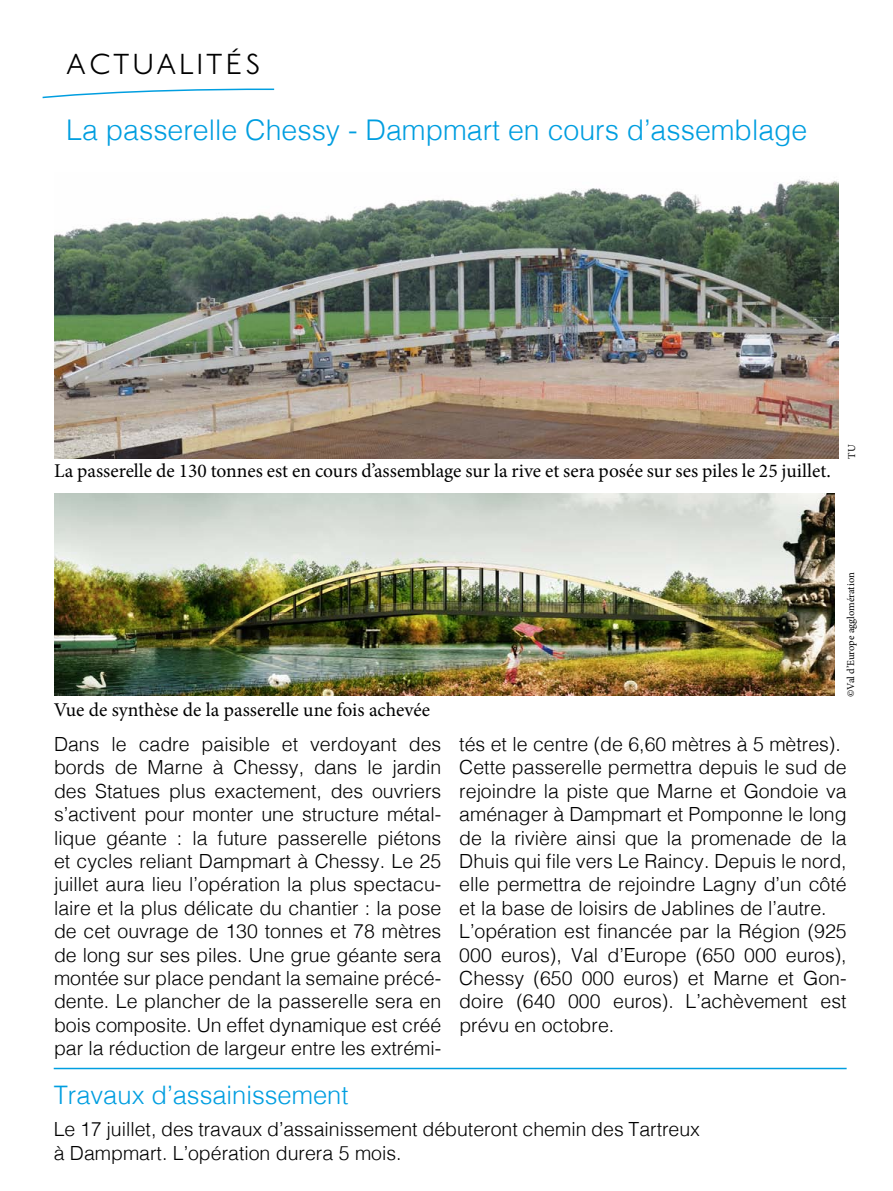
<style>
.page{position:relative;width:893px;height:1191px;background:#fff}
.page>*{position:absolute;margin:0;border:0;box-sizing:border-box;transform-origin:0 0}
.t1{font:300 30px "Johnston ITC Std";letter-spacing:.095em;color:#000}
.t2{font:300 28.5px "Helvetica";color:#009ee0}
.t3{font:300 25.5px "Helvetica";color:#009ee0}
.t4{font:300 19.5px/23.4px "Helvetica";color:#000}
.t5{font:19.5px "Minion Pro";color:#000}
.t6{font:10.5px "Minion Pro";color:#000}
</style>
<div class="page">
<svg style="left:42px;top:88px;width:233px;height:11px"></svg>
<img style="left:54px;top:179px;width:785px;height:280px">
<img style="left:54px;top:494px;width:780px;height:202px">
<hr style="left:54px;top:1067px;width:793px;height:2px;background:#009ee0">
<h1 class="t1" style="left:66px;top:46px;width:196px">ACTUALITÉS</h1>
<h2 class="t2" style="left:66px;top:105px;width:743px">La passerelle Chessy - Dampmart en cours d’assemblage</h2>
<p class="t5" style="left:54px;top:458px;width:778px">La passerelle de 130 tonnes est en cours d’assemblage sur la rive et sera posée sur ses piles le 25 juillet.</p>
<p class="t6" style="left:845px;top:459px;width:16px;rotate:-90deg">TU</p>
<p class="t5" style="left:54px;top:697px;width:378px">Vue de synthèse de la passerelle une fois achevée</p>
<p class="t6" style="left:844px;top:697px;width:126px;rotate:-90deg">©Val d’Europe agglomération</p>
<p class="t4" style="left:54px;top:731px;width:389px;text-align:justify">Dans le cadre paisible et verdoyant des bords de Marne à Chessy, dans le jardin des Statues plus exactement, des ouvriers s’activent pour monter une structure métal&shy;lique géante : la future passerelle piétons et cycles reliant Dampmart à Chessy. Le 25 juillet aura lieu l’opération la plus spectacu&shy;laire et la plus délicate du chantier : la pose de cet ouvrage de 130 tonnes et 78 mètres de long sur ses piles. Une grue géante sera montée sur place pendant la semaine précé&shy;dente. Le plancher de la passerelle sera en bois composite. Un effet dynamique est créé par la réduction de largeur entre les extrémi-</p>
<p class="t4" style="left:459px;top:731px;width:389px">tés et le centre (de 6,60 mètres à 5 mètres).<br>Cette passerelle permettra depuis le sud de rejoindre la piste que Marne et Gondoie va aménager à Dampmart et Pomponne le long de la rivière ainsi que la promenade de la Dhuis qui file vers Le Raincy. Depuis le nord, elle permettra de rejoindre Lagny d’un côté et la base de loisirs de Jablines de l’autre.<br>L’opération est financée par la Région (925<br>000 euros), Val d’Europe (650 000 euros), Chessy (650 000 euros) et Marne et Gon&shy;doire (640 000 euros). L’achèvement est prévu en octobre.</p>
<h3 class="t3" style="left:54px;top:1073px;width:296px">Travaux d’assainissement</h3>
<p class="t4" style="left:54px;top:1116px;width:648px">Le 17 juillet, des travaux d’assainissement débuteront chemin des Tartreux à Dampmart. L’opération durera 5 mois.</p>
</div>
